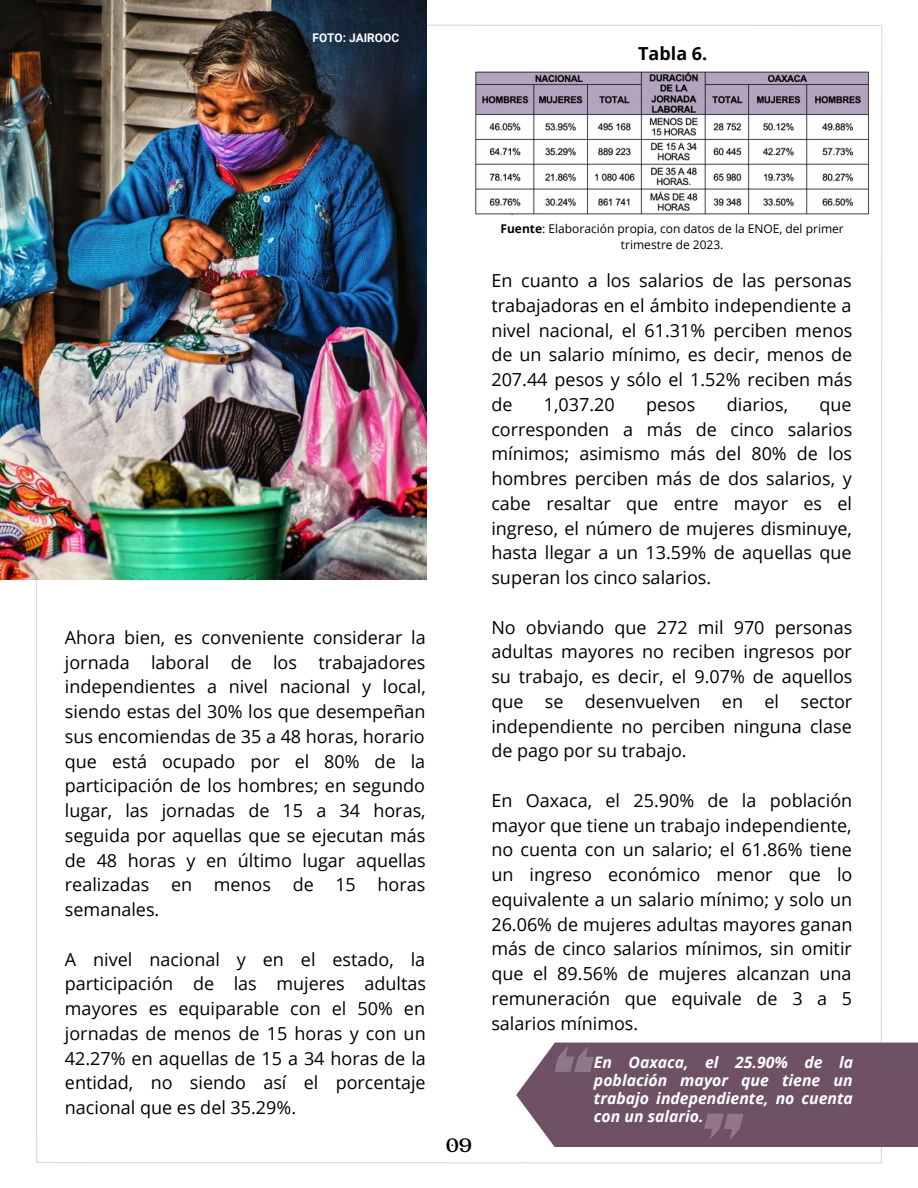
<style>
.page{position:relative;width:918px;height:1188px;background:#fff}
.page>*{position:absolute;margin:0;border:0;box-sizing:border-box;transform-origin:0 0}
.t1{font:700 20.4px "PP Woodland";color:#000}
.t2{font:18px/24.8px "Open Sans";color:#000;text-align:justify}
.t3{font:700 18px "Open Sans";color:#000}
.t4{font:italic 700 15.75px/18px "Open Sans";color:#fff;text-align:justify}
.t5{font:12px/16px "Open Sans";color:#000;text-align:center}
.t6{font:700 12px "Roboto";color:#fff}
.s1{font-weight:700}
</style>
<div class="page">
<img style="left:0;top:0;width:426px;height:579px">
<img style="left:34px;top:23px;width:884px;height:1141px">
<p class="t6" style="left:312px;top:31px;width:88px">FOTO: JAIROOC</p>
<p class="t3" style="left:638px;top:40px;width:71px">Tabla 6.</p>
<p class="t2" style="left:65px;top:625px;width:362px">Ahora bien, es conveniente considerar la jornada laboral de los trabajadores independientes a nivel nacional y local, siendo estas del 30% los que desempeñan sus encomiendas de 35 a 48 horas, horario que está ocupado por el 80% de la participación de los hombres; en segundo lugar, las jornadas de 15 a 34 horas, seguida por aquellas que se ejecutan más de 48 horas y en último lugar aquellas realizadas en menos de 15 horas semanales.</p>
<p class="t2" style="left:65px;top:946px;width:363px">A nivel nacional y en el estado, la participación de las mujeres adultas mayores es equiparable con el 50% en jornadas de menos de 15 horas y con un 42.27% en aquellas de 15 a 34 horas de la entidad, no siendo así el porcentaje nacional que es del 35.29%.</p>
<p class="t1" style="left:446px;top:1134px;width:28px">09</p>
<p class="t5" style="left:500px;top:220px;width:345px"><span class="s1">Fuente</span>: Elaboración propia, con datos de la ENOE, del primer trimestre de 2023.</p>
<p class="t2" style="left:491px;top:268px;width:363px">En cuanto a los salarios de las personas trabajadoras en el ámbito independiente a nivel nacional, el 61.31% perciben menos de un salario mínimo, es decir, menos de 207.44 pesos y sólo el 1.52% reciben más de</p>
<p class="t2" style="left:544px;top:392px;width:72px">1,037.20</p>
<p class="t2" style="left:646px;top:392px;width:51px">pesos</p>
<p class="t2" style="left:727px;top:392px;width:63px">diarios,</p>
<p class="t2" style="left:491px;top:392px;width:362px;text-indent:328px">que corresponden a más de cinco salarios mínimos; asimismo más del 80% de los hombres perciben más de dos salarios, y cabe resaltar que entre mayor es el ingreso, el número de mujeres disminuye, hasta llegar a un 13.59% de aquellas que superan los cinco salarios.</p>
<p class="t2" style="left:491px;top:614px;width:363px">No obviando que 272 mil 970 personas adultas mayores no reciben ingresos por su trabajo, es decir, el 9.07% de aquellos que se desenvuelven en el sector independiente no perciben ninguna clase de pago por su trabajo.</p>
<p class="t2" style="left:491px;top:788px;width:363px">En Oaxaca, el 25.90% de la población mayor que tiene un trabajo independiente, no cuenta con un salario; el 61.86% tiene un ingreso económico menor que lo equivalente a un salario mínimo; y solo un 26.06% de mujeres adultas mayores ganan más de cinco salarios mínimos, sin omitir que el 89.56% de mujeres alcanzan una remuneración que equivale de 3 a 5 salarios mínimos.</p>
<p class="t4" style="left:594px;top:1053px;width:261px">En Oaxaca, el 25.90% de la población mayor que tiene un trabajo independiente, no cuenta con un salario.</p>
</div>
